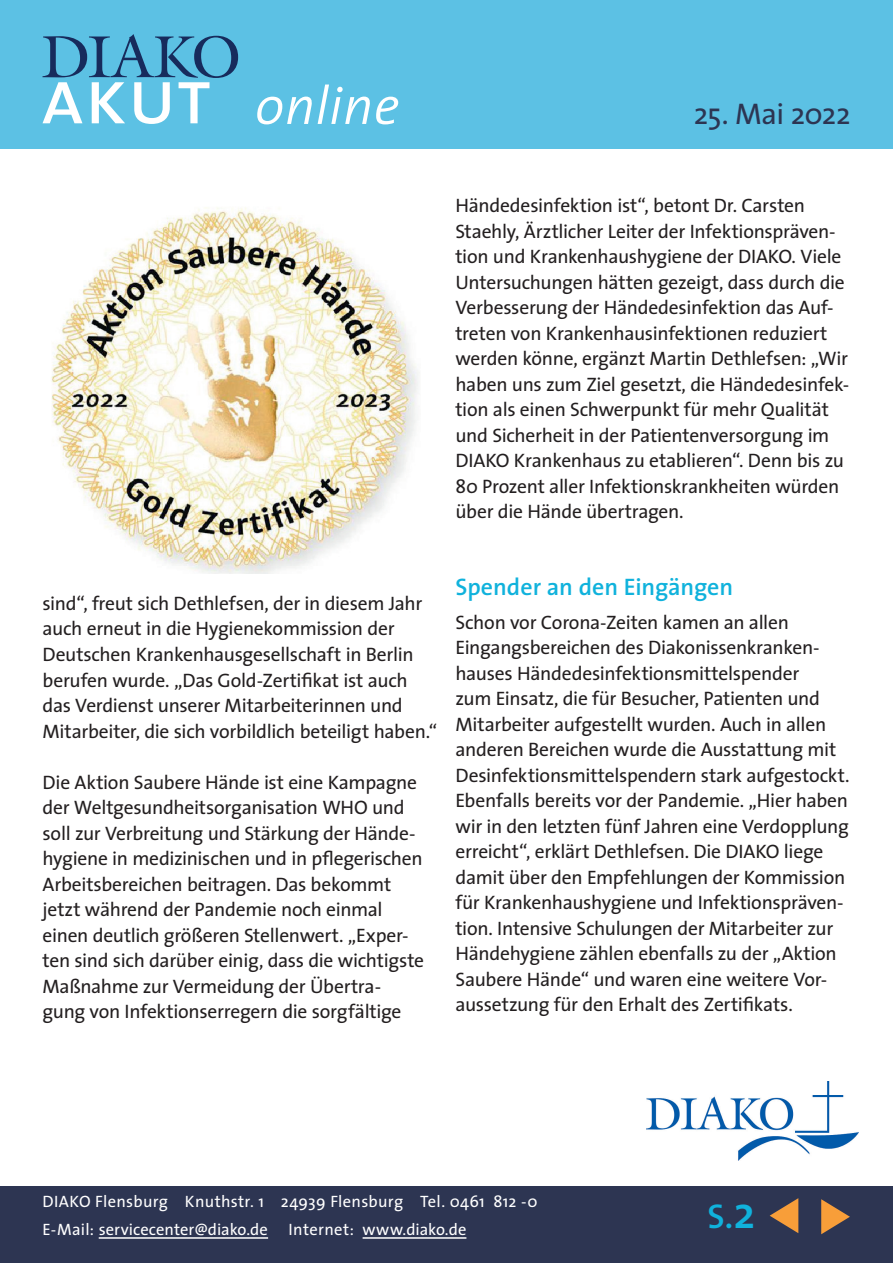
<style>
.page{position:relative;width:893px;height:1263px;background:#fff}
.page>*{position:absolute;margin:0;border:0;box-sizing:border-box;transform-origin:0 0}
.t1{font:italic 300 54px "The Sans";letter-spacing:.005em;color:#fff}
.t2{font:34.5px "The Sans Semi Bold Caps";color:#10b2dc}
.t3{font:30px "The Sans";letter-spacing:-.025em;color:#2d3552}
.t4{font:600 24px "The Sans";letter-spacing:-.005em;color:#10b2dc}
.t5{font:19.5px/25.5px "The Sans";letter-spacing:-.015em;color:#231f20}
.t6{font:16.5px/28px "The Sans";letter-spacing:.015em;color:#fff}
.s1{font-family:"The Sans";font-weight:600;font-size:45px}
</style>
<div class="page">
<div style="left:0;top:1186px;width:893px;height:77px;background:#2d3552"></div>
<hr style="left:99px;top:1237px;width:169px;height:2px;background:#fff">
<hr style="left:363px;top:1237px;width:103px;height:2px;background:#fff">
<div style="left:0;top:0;width:893px;height:149px;background:#5cc1e4"></div>
<svg style="left:43px;top:34px;width:195px;height:90px"></svg>
<img style="left:646px;top:1081px;width:213px;height:79px">
<svg style="left:770px;top:1198px;width:28px;height:35px"></svg>
<svg style="left:821px;top:1199px;width:29px;height:35px"></svg>
<img style="left:51px;top:207px;width:367px;height:367px">
<h1 class="t1" style="left:255px;top:61px;width:146px">online</h1>
<h3 class="t3" style="left:694px;top:89px;width:158px">25. Mai 2022</h3>
<p class="t5" style="left:455px;top:192px;width:395px">Händedesinfektion ist“, betont Dr. Carsten Staehly, Ärztlicher Leiter der Infektionspräven&shy;tion und Krankenhaushygiene der DIAKO. Viele Untersuchungen hätten gezeigt, dass durch die Verbesserung der Händedesinfektion das Auf&shy;treten von Krankenhausinfektionen reduziert werden könne, ergänzt Martin Dethlefsen: „Wir haben uns zum Ziel gesetzt, die Händedesinfek&shy;tion als einen Schwerpunkt für mehr Qualität und Sicherheit in der Patientenversorgung im DIAKO Krankenhaus zu etablieren“. Denn bis zu 80 Prozent aller Infektionskrankheiten würden über die Hände übertragen.</p>
<p class="t5" style="left:43px;top:590px;width:396px">sind“, freut sich Dethlefsen, der in diesem Jahr auch erneut in die Hygienekommission der Deutschen Krankenhausgesellschaft in Berlin berufen wurde. „Das Gold-Zertifikat ist auch das Verdienst unserer Mitarbeiterinnen und Mitarbeiter, die sich vorbildlich beteiligt haben.“</p>
<p class="t5" style="left:43px;top:769px;width:383px">Die Aktion Saubere Hände ist eine Kampagne der Weltgesundheitsorganisation WHO und soll zur Verbreitung und Stärkung der Hände&shy;hygiene in medizinischen und in pflegerischen Arbeitsbereichen beitragen. Das bekommt jetzt während der Pandemie noch einmal einen deutlich größeren Stellenwert. „Exper&shy;ten sind sich darüber einig, dass die wichtigste Maßnahme zur Vermeidung der Übertra&shy;gung von Infektionserregern die sorgfältige</p>
<p class="t4" style="left:455px;top:567px;width:279px">Spender an den Eingängen</p>
<p class="t5" style="left:455px;top:609px;width:395px">Schon vor Corona-Zeiten kamen an allen Eingangsbereichen des Diakonissenkranken&shy;hauses Händedesinfektionsmittelspender<br>zum Einsatz, die für Besucher, Patienten und Mitarbeiter aufgestellt wurden. Auch in allen anderen Bereichen wurde die Ausstattung mit Desinfektionsmittelspendern stark aufgestockt.<br>Ebenfalls bereits vor der Pandemie. „Hier haben wir in den letzten fünf Jahren eine Verdopplung erreicht“, erklärt Dethlefsen. Die DIAKO liege damit über den Empfehlungen der Kommission für Krankenhaushygiene und Infektionspräven&shy;tion. Intensive Schulungen der Mitarbeiter zur Händehygiene zählen ebenfalls zu der „Aktion Saubere Hände“ und waren eine weitere Vor&shy;aussetzung für den Erhalt des Zertifikats.</p>
<p class="t6" style="left:43px;top:1187px;width:496px">DIAKO Flensburg Knuthstr. 1 24939 Flensburg Tel. 0461 812 -0<br>E-Mail: servicecenter@diako.de</p>
<p class="t6" style="left:289px;top:1215px;width:179px">Internet: www.diako.de</p>
<h2 class="t2" style="left:707px;top:1187px;width:49px">S.<span class="s1">2</span></h2>
</div>
